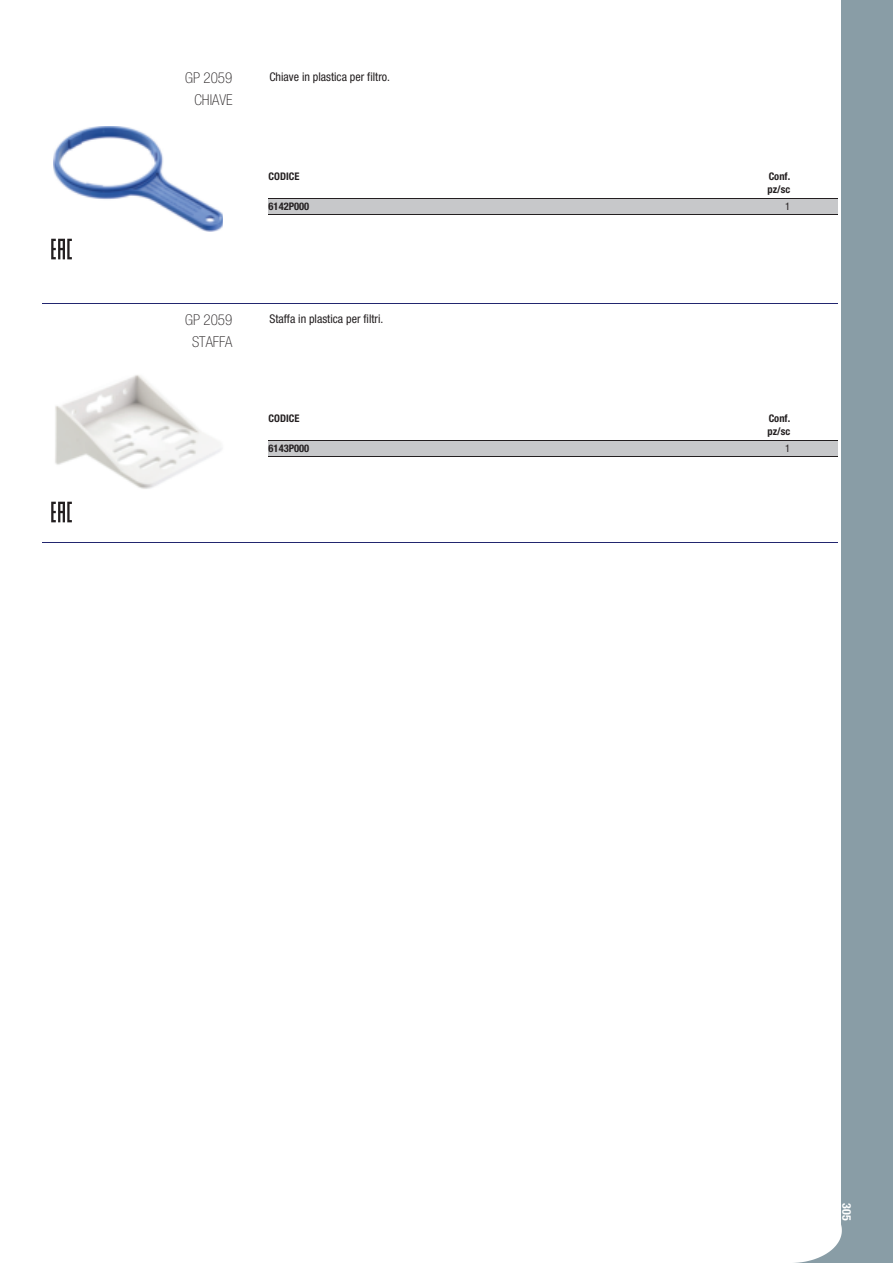
<style>
.page{position:relative;width:893px;height:1263px;background:#fff}
.page>*{position:absolute;margin:0;border:0;box-sizing:border-box;transform-origin:0 0}
.t1{font:100 condensed 15px/22.5px "Helvetica Neue LT Std";color:#231f20;text-align:right}
.t2{font:condensed 12px "Helvetica Neue LT Std";color:#231f20}
.t3{font:700 condensed 12px "Helvetica Neue LT Std";color:#fff}
.t4{font:700 condensed 10.5px/12.8px "Helvetica Neue LT Std";color:#231f20}
.t5{font:condensed 10.5px "Helvetica Neue LT Std";color:#231f20}
</style>
<div class="page">
<div style="left:842px;top:0;width:51px;height:1263px;background:#899da6"></div>
<svg style="left:794px;top:1198px;width:48px;height:65px"></svg>
<img style="left:54px;top:127px;width:169px;height:105px">
<svg style="left:51px;top:239px;width:21px;height:20px"></svg>
<div style="left:268px;top:198px;width:55px;height:17px;background:#c7c8ca"></div>
<div style="left:323px;top:198px;width:468px;height:17px;background:#c7c8ca"></div>
<div style="left:791px;top:198px;width:47px;height:17px;background:#c7c8ca"></div>
<hr style="left:268px;top:198px;width:570px;height:1px;background:#231f20">
<hr style="left:268px;top:214px;width:570px;height:1px;background:#231f20">
<hr style="left:42px;top:304px;width:796px;height:1px;background:#22266f">
<img style="left:55px;top:375px;width:167px;height:114px">
<svg style="left:51px;top:502px;width:21px;height:20px"></svg>
<div style="left:268px;top:440px;width:55px;height:16px;background:#c7c8ca"></div>
<div style="left:323px;top:440px;width:468px;height:16px;background:#c7c8ca"></div>
<div style="left:791px;top:440px;width:47px;height:16px;background:#c7c8ca"></div>
<hr style="left:268px;top:440px;width:570px;height:1px;background:#231f20">
<hr style="left:268px;top:456px;width:570px;height:1px;background:#231f20">
<hr style="left:42px;top:542px;width:796px;height:1px;background:#22266f">
<p class="t1" style="left:185px;top:68px;width:49px">GP 2059<br>CHIAVE</p>
<p class="t2" style="left:269px;top:72px;width:122px">Chiave in plastica per filtro.</p>
<p class="t4" style="left:269px;top:171px;width:32px">CODICE</p>
<p class="t4" style="left:767px;top:171px;width:24px">Conf. pz/sc</p>
<p class="t4" style="left:269px;top:200px;width:42px">6142P000</p>
<p class="t5" style="left:785px;top:202px;width:7px">1</p>
<p class="t1" style="left:185px;top:309px;width:49px;text-align:center">GP 2059<br>STAFFA</p>
<p class="t2" style="left:269px;top:314px;width:116px">Staffa in plastica per filtri.</p>
<p class="t4" style="left:269px;top:413px;width:32px">CODICE</p>
<p class="t4" style="left:767px;top:413px;width:24px">Conf. pz/sc</p>
<p class="t4" style="left:269px;top:442px;width:42px">6143P000</p>
<p class="t5" style="left:785px;top:444px;width:7px">1</p>
<p class="t3" style="left:851px;top:1203px;width:19px;rotate:90deg">305</p>
</div>
